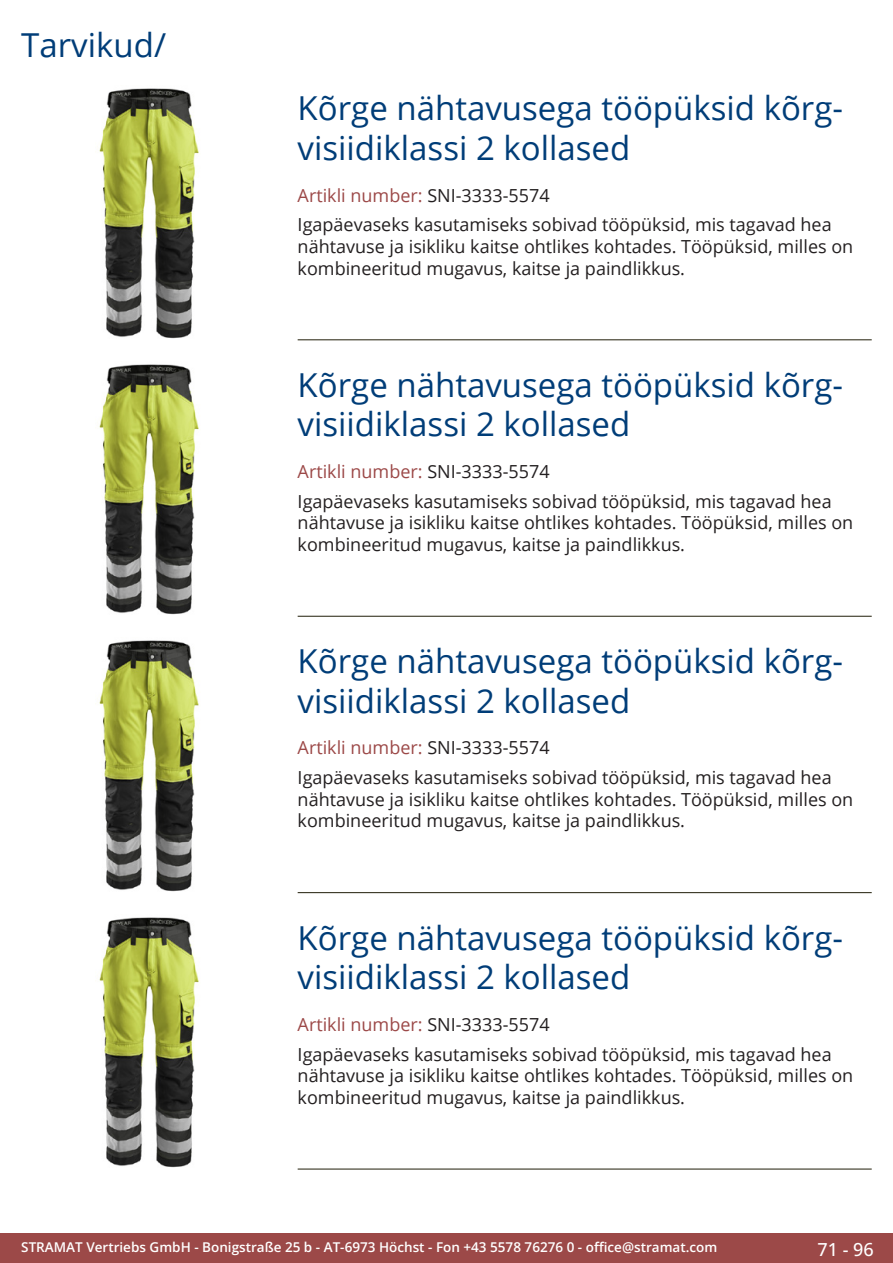
<style>
.page{position:relative;width:893px;height:1263px;background:#fff}
.page>*{position:absolute;margin:0;border:0;box-sizing:border-box;transform-origin:0 0}
.Produkttitel{font:33px/39.6px "Open Sans";color:#003d78}
.RastTitel{font:33px "Open Sans";color:#003d78}
.Beschreibung_Text{font:18px/21.6px "Open Sans";color:#231f20}
.TechDaten_Überschrif{font:18px "Open Sans";color:#9c4948}
.t1{font:500 18px "Open Sans";color:#fff}
.t2{font:600 13.5px "Open Sans";color:#fff}
.s1{color:#231f20}
</style>
<div class="page">
<div style="left:0;top:1233px;width:893px;height:30px;background:#9c4948"></div>
<hr style="left:298px;top:340px;width:574px;height:1px;background:#201d08">
<hr style="left:298px;top:616px;width:574px;height:1px;background:#201d08">
<hr style="left:298px;top:892px;width:574px;height:1px;background:#201d08">
<hr style="left:298px;top:1169px;width:574px;height:1px;background:#201d08">
<img style="left:99px;top:88px;width:100px;height:251px">
<img style="left:99px;top:364px;width:100px;height:251px">
<img style="left:99px;top:640px;width:100px;height:252px">
<img style="left:99px;top:917px;width:100px;height:251px">
<p class="RastTitel" style="left:21px;top:22px;width:146px">Tarvikud/</p>
<p class="Produkttitel" style="left:298px;top:88px;width:544px">Kõrge nähtavusega tööpüksid kõrg&shy;visiidiklassi 2 kollased</p>
<p class="TechDaten_Überschrif" style="left:298px;top:183px;width:254px">Artikli number: <span class="s1">SNI-3333-5574</span></p>
<p class="Beschreibung_Text" style="left:298px;top:214px;width:557px">Igapäevaseks kasutamiseks sobivad tööpüksid, mis tagavad hea nähtavuse ja isikliku kaitse ohtlikes kohtades. Tööpüksid, milles on kombineeritud mugavus, kaitse ja paindlikkus.</p>
<p class="Produkttitel" style="left:298px;top:364px;width:544px">Kõrge nähtavusega tööpüksid kõrg&shy;visiidiklassi 2 kollased</p>
<p class="TechDaten_Überschrif" style="left:298px;top:459px;width:254px">Artikli number: <span class="s1">SNI-3333-5574</span></p>
<p class="Beschreibung_Text" style="left:298px;top:490px;width:557px">Igapäevaseks kasutamiseks sobivad tööpüksid, mis tagavad hea nähtavuse ja isikliku kaitse ohtlikes kohtades. Tööpüksid, milles on kombineeritud mugavus, kaitse ja paindlikkus.</p>
<p class="Produkttitel" style="left:298px;top:640px;width:544px">Kõrge nähtavusega tööpüksid kõrg&shy;visiidiklassi 2 kollased</p>
<p class="TechDaten_Überschrif" style="left:298px;top:735px;width:254px">Artikli number: <span class="s1">SNI-3333-5574</span></p>
<p class="Beschreibung_Text" style="left:298px;top:766px;width:557px">Igapäevaseks kasutamiseks sobivad tööpüksid, mis tagavad hea nähtavuse ja isikliku kaitse ohtlikes kohtades. Tööpüksid, milles on kombineeritud mugavus, kaitse ja paindlikkus.</p>
<p class="Produkttitel" style="left:298px;top:917px;width:544px">Kõrge nähtavusega tööpüksid kõrg&shy;visiidiklassi 2 kollased</p>
<p class="TechDaten_Überschrif" style="left:298px;top:1012px;width:254px">Artikli number: <span class="s1">SNI-3333-5574</span></p>
<p class="Beschreibung_Text" style="left:298px;top:1043px;width:557px">Igapäevaseks kasutamiseks sobivad tööpüksid, mis tagavad hea nähtavuse ja isikliku kaitse ohtlikes kohtades. Tööpüksid, milles on kombineeritud mugavus, kaitse ja paindlikkus.</p>
<p class="t2" style="left:21px;top:1238px;width:698px">STRAMAT Vertriebs GmbH - Bonigstraße 25 b - AT-6973 Höchst - Fon +43 5578 76276 0 - office@stramat.com</p>
<p class="t1" style="left:817px;top:1237px;width:58px">71 - 96</p>
</div>
